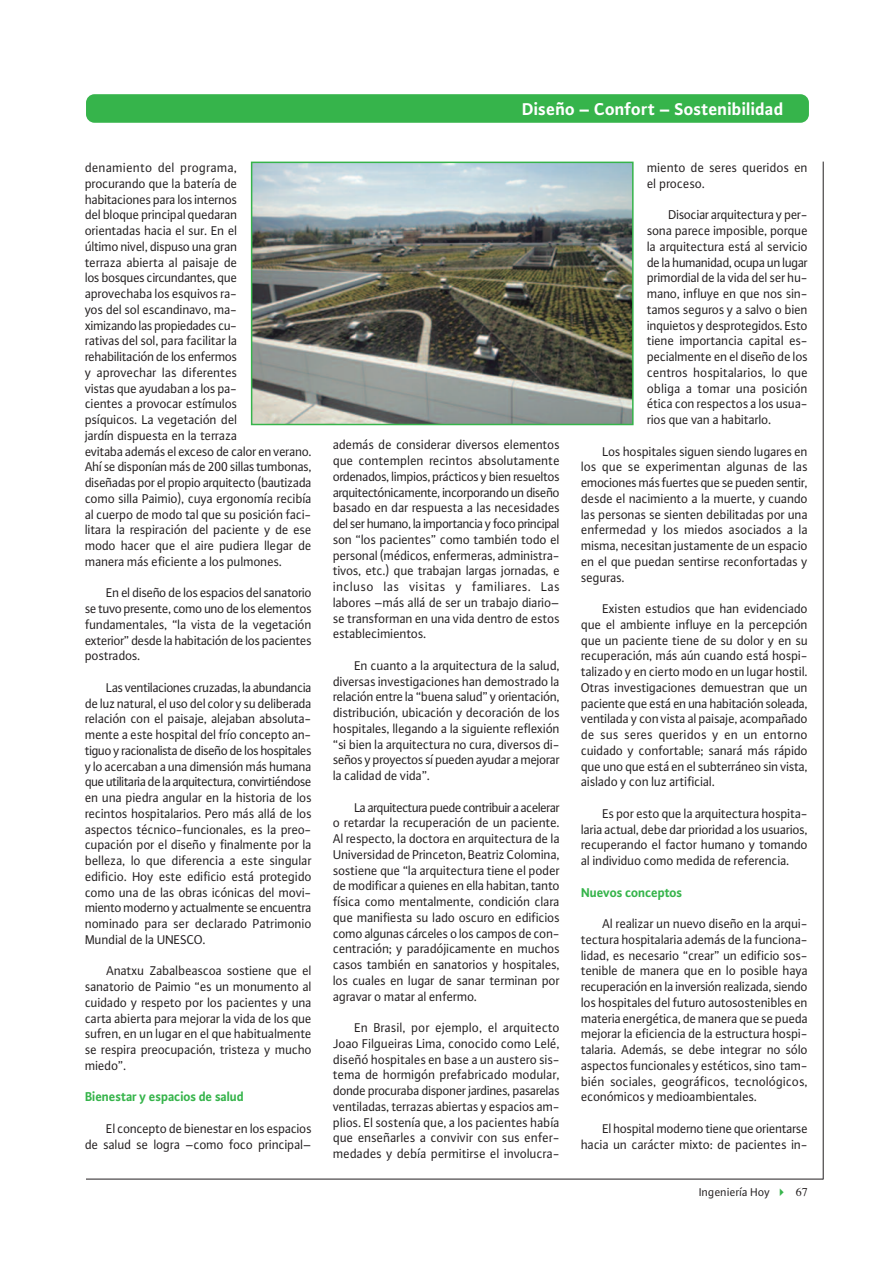
<style>
.page{position:relative;width:893px;height:1263px;background:#fff}
.page>*{position:absolute;margin:0;border:0;box-sizing:border-box;transform-origin:0 0}
.t1{font:700 18px "WILO Plus TF";color:#fff}
.t2{font:13.5px/15.8px "WILO Plus TF";letter-spacing:-.015em;color:#231f20;text-align:justify}
.t3{font:700 13.5px "WILO Plus TF";letter-spacing:-.015em;color:#36b44b}
.t4{font:12px "WILO Plus TF";color:#231f20}
.s1{color:#36b44b}
.s2{font-family:"Times"}
</style>
<div class="page">
<hr style="left:86px;top:1179px;width:737px;height:1px;background:#231f20">
<div style="left:86px;top:94px;width:723px;height:29px;background:#36b44b;border-radius:9px"></div>
<hr style="left:823px;top:162px;width:1px;height:1017px;background:#231f20">
<img style="left:254px;top:165px;width:377px;height:257px">
<div style="left:251px;top:162px;width:383px;height:263px;border:2px solid #36b44b"></div>
<p class="t2" style="left:85px;top:159px;width:228px;text-align:left">denamiento del programa,<br>procurando que la batería de<br>habitaciones para los internos<br>del bloque principal quedaran<br>orientadas hacia el sur. En el<br>último nivel, dispuso una gran<br>terraza abierta al paisaje de<br>los bosques circundantes, que<br>aprovechaba los esquivos ra-<br>yos del sol escandinavo, ma-<br>ximizando las propiedades cu-<br>rativas del sol, para facilitar la<br>rehabilitación de los enfermos<br>y aprovechar las diferentes<br>vistas que ayudaban a los pa-<br>cientes a provocar estímulos<br>psíquicos. La vegetación del<br>jardín dispuesta en la terraza<br>evitaba además el exceso de calor en verano.<br>Ahí se disponían más de 200 sillas tumbonas, diseñadas por el propio arquitecto (bautizada como silla Paimio), cuya ergonomía recibía al cuerpo de modo tal que su posición faci&shy;litara la respiración del paciente y de ese modo hacer que el aire pudiera llegar de manera más eficiente a los pulmones.</p>
<p class="t2" style="left:85px;top:585px;width:228px;text-indent:21px">En el diseño de los espacios del sanatorio se tuvo presente, como uno de los elementos fundamentales, “la vista de la vegetación exterior” desde la habitación de los pacientes postrados.</p>
<p class="t2" style="left:85px;top:679px;width:228px;text-indent:21px">Las ventilaciones cruzadas, la abundancia de luz natural, el uso del color y su deliberada relación con el paisaje, alejaban absoluta&shy;mente a este hospital del frío concepto an&shy;tiguo y racionalista de diseño de los hospitales y lo acercaban a una dimensión más humana que utilitaria de la arquitectura, convirtiéndose en una piedra angular en la historia de los recintos hospitalarios. Pero más allá de los aspectos técnico-funcionales, es la preo&shy;cupación por el diseño y finalmente por la belleza, lo que diferencia a este singular edificio. Hoy este edificio está protegido como una de las obras icónicas del movi&shy;miento moderno y actualmente se encuentra nominado para ser declarado Patrimonio Mundial de la UNESCO.</p>
<p class="t2" style="left:85px;top:963px;width:228px;text-indent:21px">Anatxu Zabalbeascoa sostiene que el sanatorio de Paimio “es un monumento al cuidado y respeto por los pacientes y una carta abierta para mejorar la vida de los que sufren, en un lugar en el que habitualmente se respira preocupación, tristeza y mucho miedo”.</p>
<p class="t3" style="left:85px;top:1088px;width:160px">Bienestar y espacios de salud</p>
<p class="t2" style="left:85px;top:1120px;width:228px;text-align:right">El concepto de bienestar en los espacios<br>de salud se logra –como foco principal–</p>
<h1 class="t1" style="left:522px;top:98px;width:263px">Diseño – Confort – Sostenibilidad</h1>
<p class="t2" style="left:333px;top:437px;width:228px">además de considerar diversos elementos que contemplen recintos absolutamente ordenados, limpios, prácticos y bien resueltos arquitectónicamente, incorporando un diseño basado en dar respuesta a las necesidades del ser humano, la importancia y foco principal son “los pacientes” como también todo el personal (médicos, enfermeras, administra&shy;tivos, etc.) que trabajan largas jornadas, e incluso las visitas y familiares. Las labores –más allá de ser un trabajo diario– se transforman en una vida dentro de estos establecimientos.</p>
<p class="t2" style="left:333px;top:657px;width:228px;text-indent:21px">En cuanto a la arquitectura de la salud, diversas investigaciones han demostrado la relación entre la “buena salud” y orientación, distribución, ubicación y decoración de los hospitales, llegando a la siguiente reflexión “si bien la arquitectura no cura, diversos di&shy;seños y proyectos sí pueden ayudar a mejorar la calidad de vida”.</p>
<p class="t2" style="left:333px;top:799px;width:228px;text-indent:21px">La arquitectura puede contribuir a acelerar o retardar la recuperación de un paciente.<br>Al respecto, la doctora en arquitectura de la Universidad de Princeton, Beatriz Colomina, sostiene que “la arquitectura tiene el poder de modificar a quienes en ella habitan, tanto física como mentalmente, condición clara que manifiesta su lado oscuro en edificios como algunas cárceles o los campos de con&shy;centración; y paradójicamente en muchos casos también en sanatorios y hospitales, los cuales en lugar de sanar terminan por agravar o matar al enfermo.</p>
<p class="t2" style="left:333px;top:1019px;width:228px;text-indent:21px">En Brasil, por ejemplo, el arquitecto Joao Filgueiras Lima, conocido como Lelé, diseñó hospitales en base a un austero sis&shy;tema de hormigón prefabricado modular, donde procuraba disponer jardines, pasarelas ventiladas, terrazas abiertas y espacios am&shy;plios. El sostenía que, a los pacientes había que enseñarles a convivir con sus enfer&shy;medades y debía permitirse el involucra-</p>
<p class="t2" style="left:647px;top:159px;width:162px">miento de seres queridos en el proceso.</p>
<p class="t2" style="left:647px;top:207px;width:162px;text-indent:21px">Disociar arquitectura y per&shy;sona parece imposible, porque la arquitectura está al servicio de la humanidad, ocupa un lugar primordial de la vida del ser hu&shy;mano, influye en que nos sin&shy;tamos seguros y a salvo o bien inquietos y desprotegidos. Esto tiene importancia capital es&shy;pecialmente en el diseño de los centros hospitalarios, lo que obliga a tomar una posición ética con respectos a los usua&shy;rios que van a habitarlo.</p>
<p class="t2" style="left:581px;top:443px;width:228px;text-indent:21px">Los hospitales siguen siendo lugares en los que se experimentan algunas de las emociones más fuertes que se pueden sentir, desde el nacimiento a la muerte, y cuando las personas se sienten debilitadas por una enfermedad y los miedos asociados a la misma, necesitan justamente de un espacio en el que puedan sentirse reconfortadas y seguras.</p>
<p class="t2" style="left:581px;top:600px;width:228px;text-indent:21px">Existen estudios que han evidenciado que el ambiente influye en la percepción que un paciente tiene de su dolor y en su recuperación, más aún cuando está hospi&shy;talizado y en cierto modo en un lugar hostil.<br>Otras investigaciones demuestran que un paciente que está en una habitación soleada, ventilada y con vista al paisaje, acompañado de sus seres queridos y en un entorno cuidado y confortable; sanará más rápido que uno que está en el subterráneo sin vista, aislado y con luz artificial.</p>
<p class="t2" style="left:581px;top:805px;width:228px;text-indent:21px">Es por esto que la arquitectura hospita&shy;laria actual, debe dar prioridad a los usuarios, recuperando el factor humano y tomando al individuo como medida de referencia.</p>
<p class="t3" style="left:581px;top:884px;width:103px">Nuevos conceptos</p>
<p class="t2" style="left:581px;top:915px;width:228px;text-indent:21px">Al realizar un nuevo diseño en la arqui&shy;tectura hospitalaria además de la funciona&shy;lidad, es necesario “crear” un edificio sos&shy;tenible de manera que en lo posible haya recuperación en la inversión realizada, siendo los hospitales del futuro autosostenibles en materia energética, de manera que se pueda mejorar la eficiencia de la estructura hospi&shy;talaria. Además, se debe integrar no sólo aspectos funcionales y estéticos, sino tam&shy;bién sociales, geográficos, tecnológicos, económicos y medioambientales.</p>
<p class="t2" style="left:581px;top:1120px;width:228px;text-align:right">El hospital moderno tiene que orientarse hacia un carácter mixto: de pacientes in-</p>
<p class="t4" style="left:699px;top:1185px;width:110px">Ingeniería Hoy <span class="s1">✔</span> <span class="s2">67</span></p>
</div>
